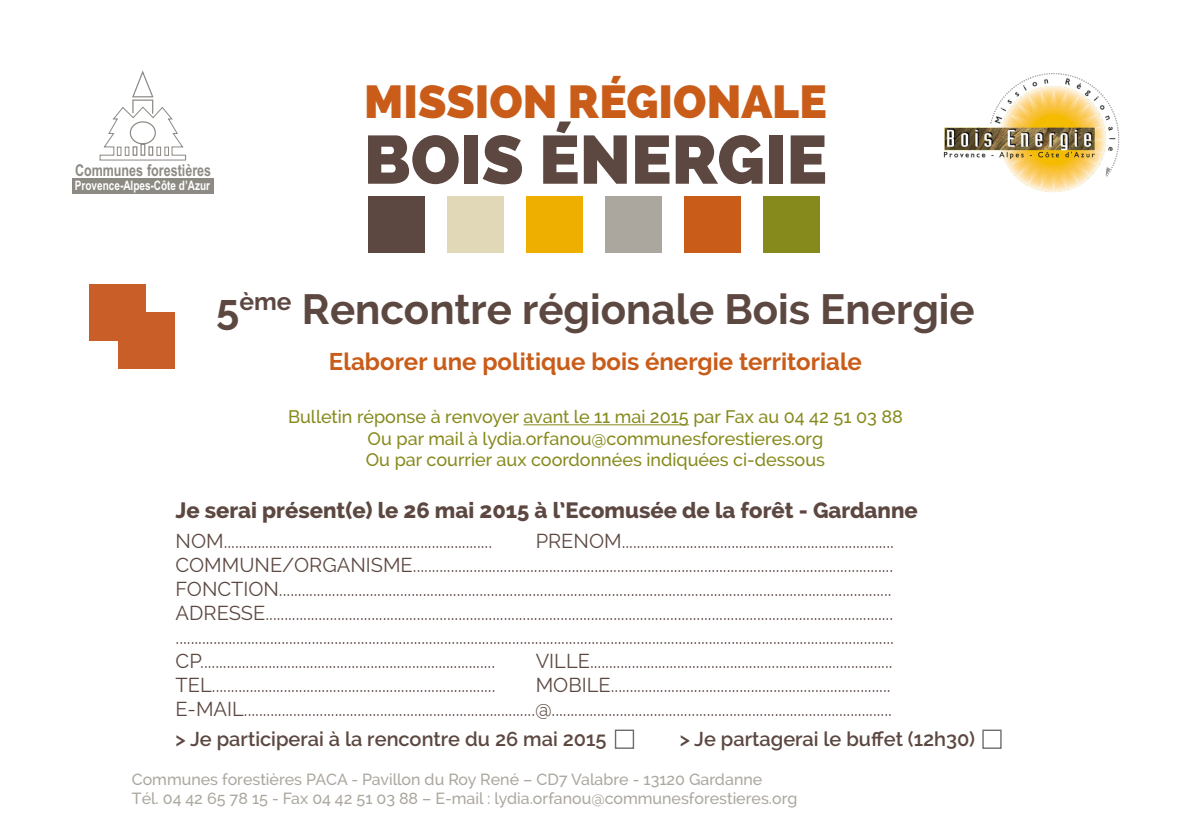
<style>
.page{position:relative;width:1191px;height:840px;background:#fff}
.page>*{position:absolute;margin:0;border:0;box-sizing:border-box;transform-origin:0 0}
.t1{font:800 68px "Raleway";color:#5c4841}
.t2{font:800 46px "Raleway";color:#c95c19}
.t3{font:700 42px "Raleway";color:#5c4841}
.t4{font:700 24px "Raleway";color:#c95c19}
.t5{font:800 22px "Raleway";color:#5c4841}
.t6{font:20px "Raleway";color:#5c4841}
.t7{font:600 20px "Raleway";color:#5c4841}
.t8{font:500 18px "Raleway";color:#868a1c}
.t9{font:700 16.2px "Arial";color:#8d8983;scale:.77 1}
.t10{font:500 16px "Raleway";color:#aba79e}
.t11{font:700 13px "Arial";color:#fff;scale:.77 1}
</style>
<div class="page">
<hr style="left:523px;top:424px;width:166px;height:1px;background:#868a1c">
<div style="left:72px;top:178px;width:142px;height:16px;background:#8d8983"></div>
<svg style="left:99px;top:70px;width:87px;height:91px"></svg>
<div style="left:156px;top:147px;width:5px;height:9px;border:1px solid #8d8983"></div>
<div style="left:164px;top:147px;width:5px;height:9px;border:1px solid #8d8983"></div>
<img style="left:943px;top:73px;width:176px;height:119px">
<div style="left:615px;top:729px;width:19px;height:19px;border:1px solid #6c6d70"></div>
<div style="left:982px;top:729px;width:19px;height:19px;border:1px solid #6c6d70"></div>
<div style="left:368px;top:196px;width:57px;height:57px;background:#5c4841"></div>
<div style="left:526px;top:196px;width:57px;height:57px;background:#eeaf00"></div>
<div style="left:605px;top:196px;width:57px;height:57px;background:#aba79e"></div>
<div style="left:684px;top:196px;width:57px;height:57px;background:#c95c19"></div>
<div style="left:763px;top:196px;width:57px;height:57px;background:#868a1c"></div>
<div style="left:447px;top:196px;width:57px;height:57px;background:#e1d8b7"></div>
<div style="left:89px;top:284px;width:57px;height:57px;background:#ca5e28"></div>
<div style="left:118px;top:312px;width:56px;height:56px;background:#ca5e28"></div>
<p class="t9" style="left:75px;top:159px;width:178px">Communes forestières</p>
<p class="t11" style="left:75px;top:177px;width:177px">Provence-Alpes-Côte d’Azur</p>
<p class="t2" style="left:364px;top:75px;width:464px">MISSION RÉGIONALE</p>
<p class="t1" style="left:364px;top:120px;width:465px">BOIS ÉNERGIE</p>
<p class="t3" style="left:216px;top:285px;width:760px">5<sup>ème</sup> Rencontre régionale Bois Energie</p>
<p class="t4" style="left:329px;top:347px;width:534px">Elaborer une politique bois énergie territoriale</p>
<p class="t8" style="left:288px;top:406px;width:616px">Bulletin réponse à renvoyer avant le 11 mai 2015 par Fax au 04 42 51 03 88</p>
<p class="t8" style="left:368px;top:427px;width:457px">Ou par mail à lydia.orfanou@communesforestieres.org</p>
<p class="t8" style="left:366px;top:449px;width:461px">Ou par courrier aux coordonnées indiquées ci-dessous</p>
<p class="t5" style="left:175px;top:498px;width:743px">Je serai présent(e) le 26 mai 2015 à l’Ecomusée de la forêt - Gardanne</p>
<p class="t6" style="left:175px;top:529px;width:318px">NOM.......................................................................</p>
<p class="t6" style="left:535px;top:529px;width:360px">PRENOM........................................................................</p>
<p class="t6" style="left:175px;top:553px;width:719px">COMMUNE/ORGANISME...............................................................................................................................</p>
<p class="t6" style="left:175px;top:577px;width:717px">FONCTION..................................................................................................................................................................</p>
<p class="t6" style="left:175px;top:601px;width:719px">ADRESSE......................................................................................................................................................................</p>
<p class="t6" style="left:175px;top:625px;width:720px">..............................................................................................................................................................................................</p>
<p class="t6" style="left:175px;top:649px;width:321px">CP..............................................................................</p>
<p class="t6" style="left:535px;top:649px;width:358px">VILLE................................................................................</p>
<p class="t6" style="left:175px;top:673px;width:321px">TEL...........................................................................</p>
<p class="t6" style="left:535px;top:673px;width:356px">MOBILE..........................................................................</p>
<p class="t6" style="left:175px;top:697px;width:718px">E-MAIL.............................................................................@..........................................................................................</p>
<p class="t7" style="left:175px;top:727px;width:432px">&gt; Je participerai à la rencontre du 26 mai 2015</p>
<p class="t7" style="left:679px;top:727px;width:297px">&gt; Je partagerai le buffet (12h30)</p>
<p class="t10" style="left:132px;top:769px;width:632px">Communes forestières PACA - Pavillon du Roy René – CD7 Valabre - 13120 Gardanne</p>
<p class="t10" style="left:132px;top:789px;width:667px">Tél. 04 42 65 78 15 - Fax 04 42 51 03 88 – E-mail : lydia.orfanou@communesforestieres.org</p>
</div>
